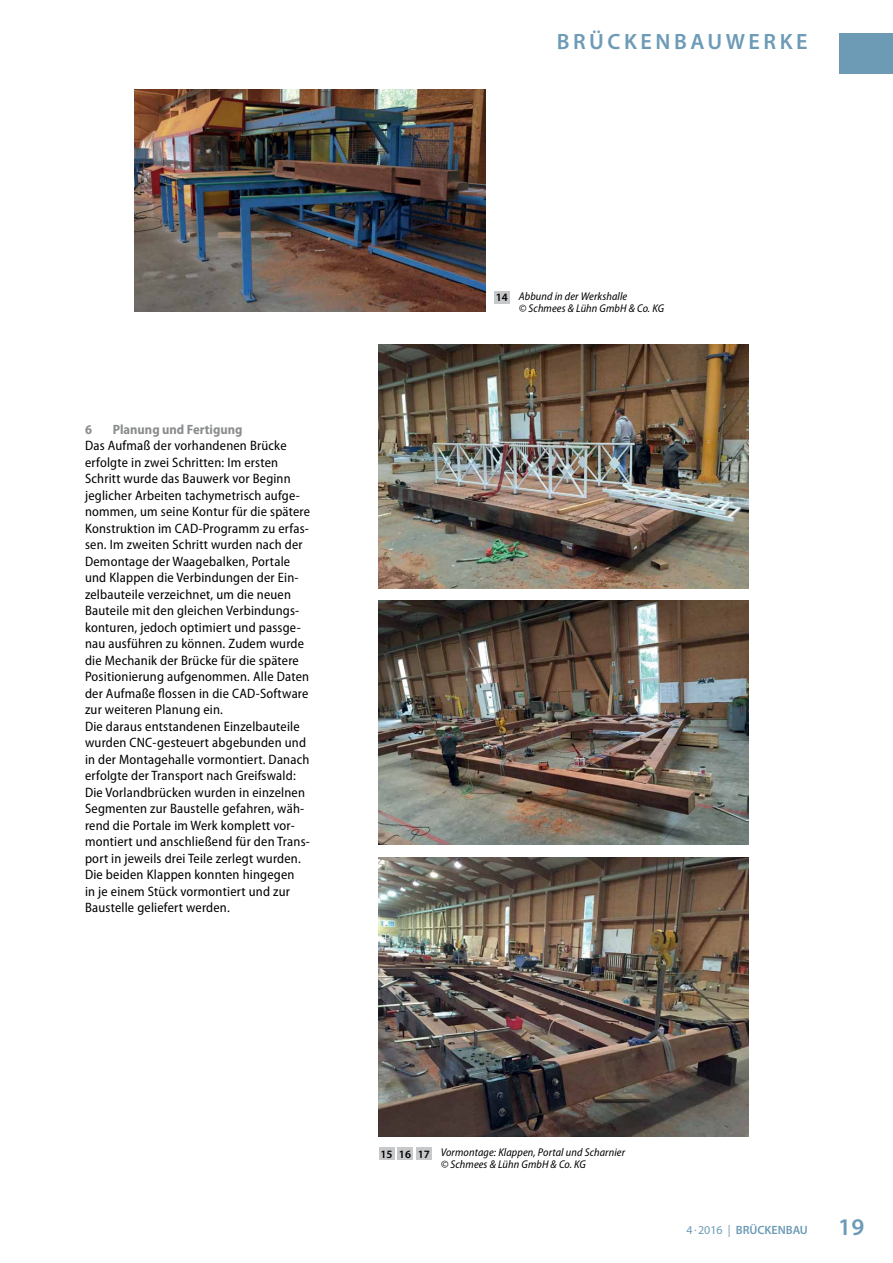
<style>
.page{position:relative;width:893px;height:1263px;background:#fff}
.page>*{position:absolute;margin:0;border:0;box-sizing:border-box;transform-origin:0 0}
.t1{font:600 24px "Myriad Pro";color:#6d9bb6}
.t2{font:600 22.2px "Myriad Pro";letter-spacing:.16em;color:#6d9bb6}
.t3{font:semi-condensed 13.65px/16.5px "Myriad Pro";letter-spacing:.015em;color:#000}
.t4{font:700 semi-condensed 13.5px "Myriad Pro";color:#8a8c8e}
.t5{font:600 12px "Myriad Pro";color:#6d9bb6}
.t6{font:italic semi-condensed 11.25px/12px "Myriad Pro";letter-spacing:.01em;color:#000}
.t7{font:600 11.25px "Myriad Pro";color:#000}
.s1{font-weight:600;font-style:normal;font-stretch:normal}
.s2{font-weight:400}
</style>
<div class="page">
<div style="left:839px;top:33px;width:54px;height:40px;background:#6d9bb6"></div>
<div style="left:495px;top:291px;width:15px;height:12px;background:#c7c8ca"></div>
<div style="left:398px;top:1148px;width:15px;height:12px;background:#c7c8ca"></div>
<div style="left:416px;top:1148px;width:16px;height:12px;background:#c7c8ca"></div>
<div style="left:379px;top:1148px;width:16px;height:12px;background:#c7c8ca"></div>
<img style="left:134px;top:89px;width:351px;height:222px">
<img style="left:379px;top:344px;width:369px;height:244px">
<img style="left:379px;top:601px;width:369px;height:244px">
<img style="left:379px;top:858px;width:369px;height:278px">
<h2 class="t2" style="left:557px;top:29px;width:252px">BRÜCKENBAUWERKE</h2>
<p class="t4" style="left:85px;top:421px;width:8px">6</p>
<p class="t4" style="left:113px;top:421px;width:131px">Planung und Fertigung</p>
<p class="t3" style="left:85px;top:437px;width:227px">Das Aufmaß der vorhandenen Brücke erfolgte in zwei Schritten: Im ersten Schritt wurde das Bauwerk vor Beginn jeglicher Arbeiten tachymetrisch aufge&shy;nommen, um seine Kontur für die spätere Konstruktion im CAD-Programm zu erfas&shy;sen. Im zweiten Schritt wurden nach der Demontage der Waagebalken, Portale und Klappen die Verbindungen der Ein&shy;zelbauteile verzeichnet, um die neuen Bauteile mit den gleichen Verbindungs&shy;konturen, jedoch optimiert und passge&shy;nau ausführen zu können. Zudem wurde die Mechanik der Brücke für die spätere Positionierung aufgenommen. Alle Daten der Aufmaße flossen in die CAD-Software zur weiteren Planung ein.<br>Die daraus entstandenen Einzelbauteile wurden CNC-gesteuert abgebunden und in der Montagehalle vormontiert. Danach erfolgte der Transport nach Greifswald:<br>Die Vorlandbrücken wurden in einzelnen Segmenten zur Baustelle gefahren, wäh&shy;rend die Portale im Werk komplett vor&shy;montiert und anschließend für den Trans&shy;port in jeweils drei Teile zerlegt wurden.<br>Die beiden Klappen konnten hingegen<br>in je einem Stück vormontiert und zur Baustelle geliefert werden.</p>
<p class="t6" style="left:519px;top:290px;width:147px;text-indent:-23px"><span class="s1">14</span> Abbund in der Werkshalle<br>© Schmees &amp; Lühn GmbH &amp; Co. KG</p>
<p class="t7" style="left:381px;top:1147px;width:14px">15</p>
<p class="t6" style="left:399px;top:1146px;width:228px;text-align:center"><span class="s1">16 17</span> Vormontage: Klappen, Portal und Scharnier © Schmees &amp; Lühn GmbH &amp; Co. KG</p>
<p class="t5" style="left:686px;top:1223px;width:123px"><span class="s2">4</span><sup>.</sup><span class="s2">2016 |</span> BRÜCKENBAU</p>
<h1 class="t1" style="left:838px;top:1214px;width:27px">19</h1>
</div>
